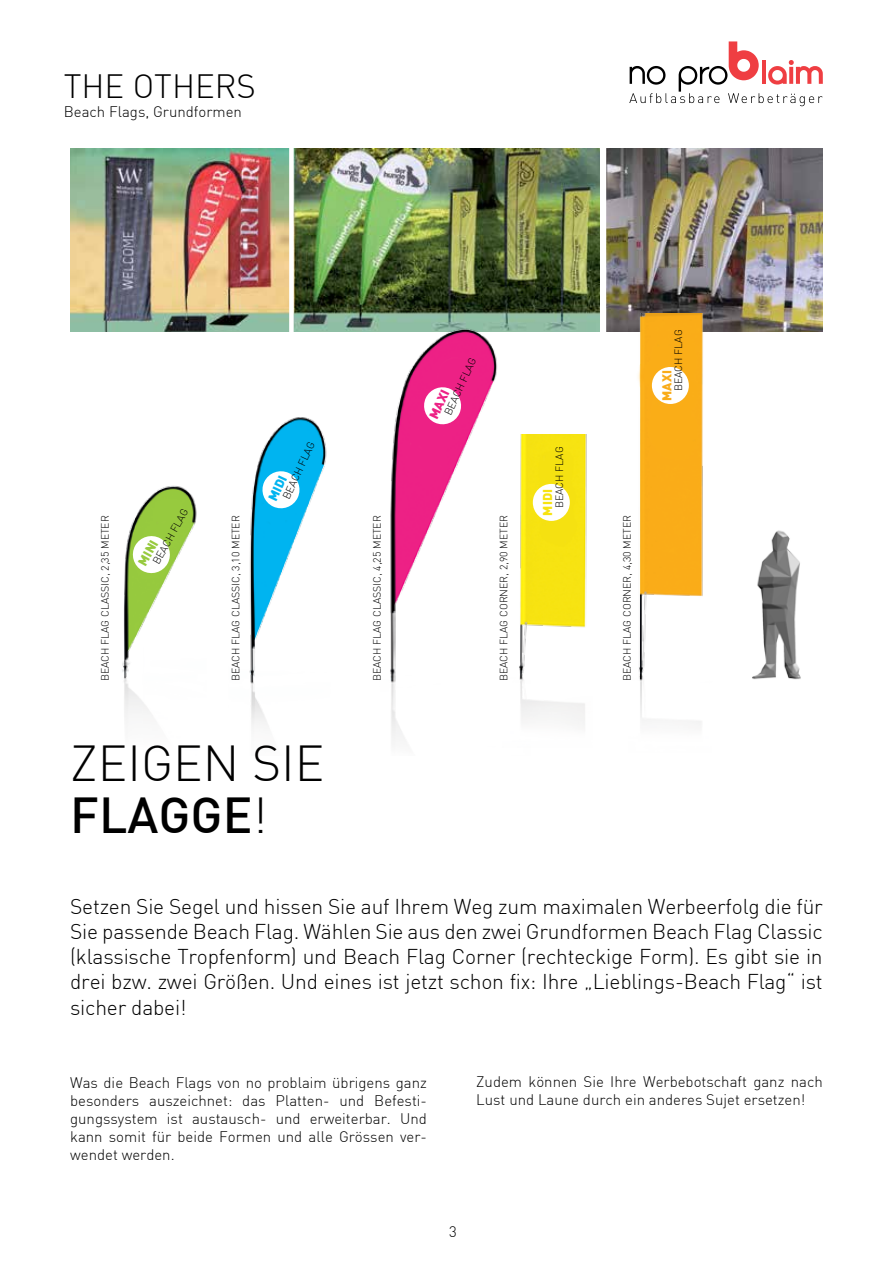
<style>
.page{position:relative;width:893px;height:1263px;background:#fff}
.page>*{position:absolute;margin:0;border:0;box-sizing:border-box;transform-origin:0 0}
.t1{font:500 49.5px/52.5px "DIN";color:#000}
.t2{font:300 49.5px "DIN";color:#000}
.t3{font:300 33px "DIN";color:#000}
.t4{font:300 21px/25.2px "DIN";letter-spacing:-.01em;color:#000;text-align:justify}
.t5{font:300 15px/18px "DIN";color:#000;text-align:justify}
.t6{font:900 12.6px "DIN";color:#97ca3e}
.t7{font:900 12.6px "DIN";color:#00b4f0}
.t8{font:900 12.6px "DIN";color:#f7e30f}
.t9{font:900 12.6px "DIN";color:#ed2185}
.t10{font:900 12.6px "DIN";color:#f9ab18}
.t11{font:300 10.5px "DIN";color:#000}
.s1{font-weight:300}
</style>
<div class="page">
<svg style="left:629px;top:41px;width:194px;height:65px"></svg>
<img style="left:606px;top:149px;width:217px;height:183px">
<img style="left:70px;top:149px;width:530px;height:183px">
<div style="left:289px;top:138px;width:5px;height:223px;background:#fff"></div>
<img style="left:70px;top:269px;width:460px;height:472px">
<svg style="left:130px;top:533px;width:43px;height:43px"></svg>
<svg style="left:260px;top:469px;width:42px;height:42px"></svg>
<img style="left:629px;top:314px;width:89px;height:411px">
<img style="left:495px;top:435px;width:92px;height:306px">
<div style="left:533px;top:484px;width:37px;height:37px;background:#fff;border-radius:50%"></div>
<img style="left:752px;top:530px;width:49px;height:150px">
<svg style="left:421px;top:385px;width:43px;height:42px"></svg>
<div style="left:652px;top:367px;width:37px;height:37px;background:#fff;border-radius:50%"></div>
<h2 class="t3" style="left:64px;top:66px;width:194px">THE OTHERS</h2>
<p class="t5" style="left:64px;top:102px;width:180px">Beach Flags, Grundformen</p>
<p class="t11" style="left:98px;top:681px;width:168px;rotate:-90deg">BEACH FLAG CLASSI C, 2,35 M ETER</p>
<p class="t11" style="left:150px;top:560px;width:63px;rotate:-61deg">BEACH FLAG</p>
<p class="t6" style="left:134px;top:561px;width:29px;rotate:-61deg">Mini</p>
<p class="t11" style="left:280px;top:496px;width:63px;rotate:-65deg">BEACH FLAG</p>
<p class="t7" style="left:264px;top:497px;width:28px;rotate:-65deg">Midi</p>
<p class="t11" style="left:229px;top:681px;width:168px;rotate:-90deg">BEACH FLAG CLASSIC, 3,10 M ETER</p>
<p class="t11" style="left:371px;top:681px;width:168px;rotate:-90deg">BEACH FLAG CLASSI C, 4,25 M ETER</p>
<h1 class="t2" style="left:70px;top:732px;width:102px">Zeigen</h1>
<h1 class="t1" style="left:70px;top:735px;width:247px;text-indent:182px"><span class="s1">Sie<br></span>Flagge<span class="s1">!</span></h1>
<p class="t11" style="left:442px;top:412px;width:63px;rotate:-65deg">BEACH FLAG</p>
<p class="t9" style="left:425px;top:414px;width:32px;rotate:-65deg">m axi</p>
<p class="t11" style="left:497px;top:681px;width:168px;rotate:-90deg">BEACH FLAG Corner, 2,90 M ETER</p>
<p class="t11" style="left:553px;top:508px;width:63px;rotate:-90deg">BEACH FLAG</p>
<p class="t8" style="left:539px;top:516px;width:28px;rotate:-90deg">midi</p>
<p class="t11" style="left:672px;top:391px;width:63px;rotate:-90deg">BEACH FLAG</p>
<p class="t10" style="left:658px;top:401px;width:32px;rotate:-90deg">maxi</p>
<p class="t11" style="left:620px;top:681px;width:168px;rotate:-90deg">BEACH FLAG Corner, 4,30 M ETER</p>
<p class="t4" style="left:70px;top:893px;width:754px">Setzen Sie Segel und hissen Sie auf I hrem Weg zum maximalen Werbeerfolg die für Sie passende Beach Flag. Wählen Sie aus den zwei Grundformen Beach Flag Classic (klassische Tropfenform) und Beach Flag Corner (rechteckige Form). Es gibt sie in drei bzw. zwei Größen. U nd eines ist jetzt schon fix: I hre „Lieblings-Beach Flag“ ist sicher dabei!</p>
<p class="t5" style="left:70px;top:1073px;width:358px">Was die Beach Flags von no problaim übrigens ganz besonders auszeichnet: das Platten- und Befesti&shy;gungssystem ist austausch- und erweiterbar. U nd kann somit für beide Formen und alle Grössen ver&shy;wendet werden.</p>
<p class="t5" style="left:476px;top:1072px;width:348px">Zudem können Sie I hre Werbebotschaft ganz nach<br>Lust und Laune durch ein anderes Sujet ersetzen!</p>
<p class="t5" style="left:449px;top:1223px;width:9px">3</p>
</div>
